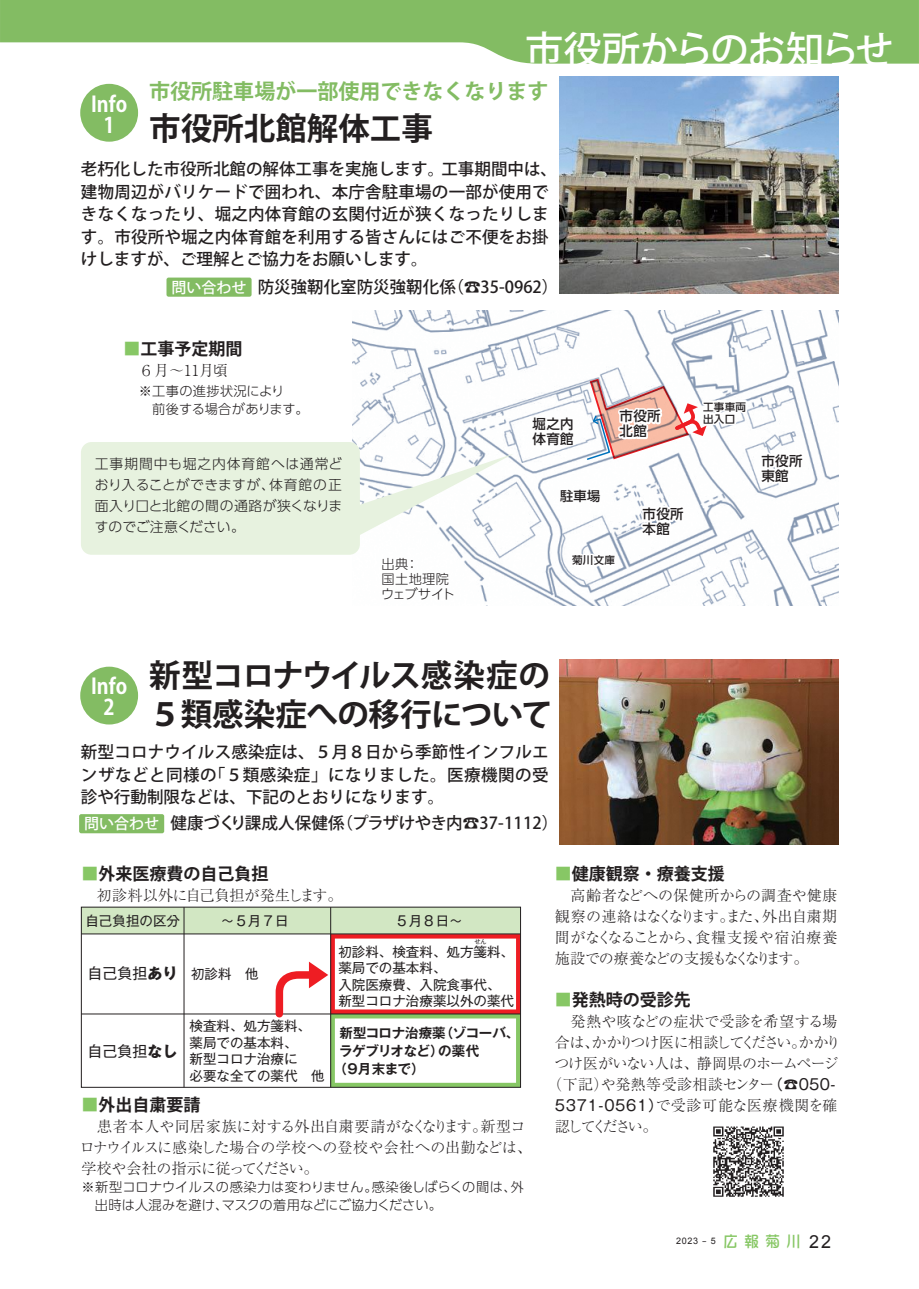
<style>
.page{position:relative;width:919px;height:1289px;background:#fff}
.page>*{position:absolute;margin:0;border:0;box-sizing:border-box;transform-origin:0 0}
.t1{font:500 38.25px "Koz Go Pr 6 N";letter-spacing:-.025em;color:#fff}
.t2{font:700 31.5px/39px "Koz Go Pr 6 N";color:#231f20}
.t3{font:700 21.45px/21px "Koz Go Pr 6 N";color:#fff;text-align:center;scale:.91 1}
.t4{font:700 21px "Koz Go Pr 6 N";color:#83bc63}
.t5{font:700 16.95px "Koz Go Pr 6 N";color:#231f20}
.t6{font:500 16.5px/22.5px "Koz Go Pr 6 N";letter-spacing:.01em;color:#231f20}
.t7{font:300 15px/21px "Ryumin Pr 6 N";letter-spacing:-.02em;color:#231f20}
.t8{font:300 15px "Ryumin Pr 6 N";letter-spacing:-.11em;color:#231f20}
.t9{font:300 15px "Ryumin Pr 6 N";letter-spacing:.025em;color:#231f20}
.t10{font:300 15px "Ryumin Pr 6 N";letter-spacing:.05em;color:#231f20}
.t11{font:300 15px "Ryumin Pr 6 N";letter-spacing:-.04em;color:#231f20}
.t12{font:300 15px "Ryumin Pr 6 N";letter-spacing:.015em;color:#231f20}
.t13{font:300 15px "Ryumin Pr 6 N";letter-spacing:.005em;color:#231f20}
.t14{font:15px "Gothic MB101 Pr 6 N";color:#231f20}
.t15{font:300 15px "Ryumin Pr 6 N";letter-spacing:-.165em;color:#231f20}
.t16{font:300 13.8px/21px "UD Shin Go Pr 6 N";letter-spacing:.01em;color:#231f20;text-align:justify}
.t17{font:13.5px/16.5px "Gothic MB101 Pr 6 N";color:#231f20}
.t18{font:700 13.5px "Gothic MB101 Pr 6 N De";letter-spacing:-.025em;color:#231f20}
.t19{font:500 13.5px/15px "UD Shin Go Pr 6 N";letter-spacing:.025em;color:#231f20}
.t20{font:300 13.2px/18px "UD Shin Go Pr 6 N";letter-spacing:.015em;color:#231f20}
.t21{font:500 13.2px "UD Shin Go Pr 6 N";color:#231f20}
.t22{font:500 10.5px/12px "UD Shin Go Pr 6 N";letter-spacing:.025em;color:#231f20}
.t23{font:9px "Arial";color:#231f20}
.t24{font:6px "Gothic MB101 Pr 6 N";color:#231f20}
.s1{font-size:15px;color:#fff}
.s2{color:#87c765}
.s3{font-weight:700}
.s4{font-family:"Gothic MB101 Pr 6 N";font-weight:400;font-size:14.85px}
.s5{font-family:"DFPPOP Mix CID W5";font-size:15.75px;color:#87c765}
.s6{font-size:18px}
</style>
<div class="page">
<div style="left:81px;top:907px;width:439px;height:26px;background:#d2e7c3"></div>
<svg style="left:0;top:0;width:918px;height:64px;fill:#83bc63"></svg>
<div style="left:166px;top:277px;width:85px;height:20px;background:#83bc63;border-radius:2px"></div>
<div style="left:80px;top:84px;width:58px;height:58px;background:#83bc63;border-radius:50%"></div>
<img style="left:353px;top:310px;width:485px;height:296px">
<img style="left:559px;top:77px;width:279px;height:216px">
<div style="left:79px;top:814px;width:85px;height:19px;background:#83bc63;border-radius:2px"></div>
<div style="left:80px;top:666px;width:58px;height:58px;background:#83bc63;border-radius:50%"></div>
<img style="left:559px;top:659px;width:279px;height:185px">
<div style="left:81px;top:442px;width:279px;height:112px;background:#e7f2df;border-radius:11px"></div>
<svg style="left:360px;top:453px;width:153px;height:91px"></svg>
<svg style="left:755px;top:424px;width:52px;height:63px"></svg>
<svg style="left:637px;top:477px;width:52px;height:63px"></svg>
<svg style="left:560px;top:552px;width:58px;height:40px"></svg>
<svg style="left:585px;top:379px;width:164px;height:82px"></svg>
<img style="left:713px;top:1126px;width:71px;height:71px">
<div style="left:81px;top:906px;width:440px;height:181px;border:1px solid #231f20"></div>
<hr style="left:184px;top:907px;width:1px;height:180px;background:#231f20">
<hr style="left:330px;top:907px;width:1px;height:180px;background:#231f20">
<hr style="left:81px;top:933px;width:439px;height:1px;background:#231f20">
<hr style="left:81px;top:1013px;width:439px;height:1px;background:#231f20">
<svg style="left:272px;top:934px;width:248px;height:153px"></svg>
<h1 class="t1" style="left:525px;top:29px;width:370px">市役所からのお知らせ</h1>
<p class="t4" style="left:149px;top:80px;width:400px">市役所駐車場が一部使用できなくなります</p>
<h2 class="t2" style="left:149px;top:110px;width:285px">市役所北館解体工事</h2>
<h3 class="t3" style="left:91px;top:94px;width:41px">Info<br>1</h3>
<p class="t6" style="left:81px;top:158px;width:477px">老朽化した市役所北館の解体工事を実施します。工事期間中は、建物周辺がバリケードで囲われ、本庁舎駐車場の一部が使用できなくなったり、堀之内体育館の玄関付近が狭くなったりします。市役所や堀之内体育館を利用する皆さんにはご不便をお掛けしますが、ご理解とご協力をお願いします。</p>
<p class="t6" style="left:171px;top:276px;width:388px"><span class="s1">問い合わせ</span> 防災強靭化室防災強靭化係（☎35-0962）</p>
<p class="t5" style="left:123px;top:339px;width:121px"><span class="s2">■</span>工事予定期間</p>
<p class="t7" style="left:123px;top:359px;width:106px">　６月～11月頃</p>
<p class="t20" style="left:139px;top:381px;width:171px">※工事の進捗状況により<br>　前後する場合があります。</p>
<p class="t16" style="left:95px;top:453px;width:249px">工事期間中も堀之内体育館へは通常どおり入ることができますが、体育館の正面入り口と北館の間の通路が狭くなりますのでご注意ください。</p>
<p class="t19" style="left:532px;top:416px;width:43px">堀之内体育館</p>
<p class="t21" style="left:560px;top:485px;width:42px">駐車場</p>
<p class="t19" style="left:619px;top:408px;width:43px">市役所北館</p>
<p class="t19" style="left:642px;top:506px;width:43px">市役所本館</p>
<p class="t20" style="left:381px;top:556px;width:76px;line-height:15px">出典：<br>国土地理院ウェブサイト</p>
<p class="t22" style="left:572px;top:554px;width:44px">菊川文庫</p>
<p class="t22" style="left:703px;top:400px;width:44px">工事車両出入口</p>
<p class="t19" style="left:761px;top:453px;width:43px">市役所東館</p>
<h2 class="t2" style="left:149px;top:656px;width:405px">新型コロナウイルス感染症の<br>５類感染症への移行について</h2>
<h3 class="t3" style="left:91px;top:676px;width:41px">Info<br>2</h3>
<p class="t6" style="left:81px;top:741px;width:469px;text-align:justify">新型コロナウイルス感染症は、５月８日から季節性インフルエンザなどと同様の「５類感染症」になりました。医療機関の受診や行動制限などは、下記のとおりになります。</p>
<p class="t6" style="left:84px;top:812px;width:475px"><span class="s1">問い合わせ</span> 健康づくり課成人保健係（プラザけやき内☎37-1112）</p>
<p class="t5" style="left:81px;top:864px;width:189px"><span class="s2">■</span>外来医療費の自己負担</p>
<p class="t13" style="left:81px;top:883px;width:262px">　初診料以外に自己負担が発生します。</p>
<p class="t17" style="left:85px;top:912px;width:96px">自己負担の区分</p>
<p class="t14" style="left:87px;top:961px;width:91px">自己負担<span class="s3">あり</span></p>
<p class="t14" style="left:87px;top:1038px;width:91px">自己負担<span class="s3">なし</span></p>
<p class="t17" style="left:221px;top:912px;width:69px">～５月７日</p>
<p class="t17" style="left:395px;top:912px;width:69px">５月８日～</p>
<p class="t17" style="left:191px;top:964px;width:69px">初診料　他</p>
<p class="t17" style="left:189px;top:1016px;width:137px">検査料、処方箋料、薬局での基本料、<br>新型コロナ治療に<br>必要な全ての薬代　他</p>
<p class="t24" style="left:474px;top:937px;width:13px">せん</p>
<p class="t17" style="left:338px;top:942px;width:177px">初診料、検査料、処方箋料、薬局での基本料、<br>入院医療費、入院食事代、新型コロナ治療薬以外の薬代</p>
<p class="t18" style="left:339px;top:1021px;width:181px">新型コロナ治療薬（ゾコーバ、</p>
<p class="t18" style="left:339px;top:1039px;width:142px">ラゲブリオなど）の薬代</p>
<p class="t18" style="left:333px;top:1057px;width:93px">（9月末まで）</p>
<p class="t5" style="left:81px;top:1095px;width:121px"><span class="s2">■</span>外出自粛要請</p>
<p class="t7" style="left:80px;top:1115px;width:453px">　患者本人や同居家族に対する外出自粛要請がなくなります。新型コロナウイルスに感染した場合の学校への登校や会社への出勤などは、学校や会社の指示に従ってください。</p>
<p class="t20" style="left:81px;top:1177px;width:444px">※新型コロナウイルスの感染力は変わりません。感染後しばらくの間は、外　出時は人混みを避け、マスクの着用などにご協力ください。</p>
<p class="t5" style="left:554px;top:864px;width:172px"><span class="s2">■</span>健康観察・療養支援</p>
<p class="t7" style="left:554px;top:884px;width:284px;text-align:justify">　高齢者などへの保健所からの調査や健康観察の連絡はなくなります。また、外出自粛期間がなくなることから、食糧支援や宿泊療養施設での療養などの支援もなくなります。</p>
<p class="t5" style="left:554px;top:990px;width:138px"><span class="s2">■</span>発熱時の受診先</p>
<p class="t12" style="left:554px;top:1009px;width:284px">　発熱や咳などの症状で受診を希望する場</p>
<p class="t8" style="left:554px;top:1030px;width:287px">合は、かかりつけ医に相談してください。かかり</p>
<p class="t11" style="left:554px;top:1051px;width:286px">つけ医がいない人は、静岡県のホームページ</p>
<p class="t9" style="left:547px;top:1072px;width:289px">（下記）や発熱等受診相談センター<span class="s4">（☎050-</span></p>
<p class="t10" style="left:554px;top:1093px;width:284px"><span class="s4">5371-0561）</span>で受診可能な医療機関を確</p>
<p class="t15" style="left:554px;top:1114px;width:104px">認してください。</p>
<p class="t23" style="left:676px;top:1235px;width:156px">2023 - 5 <span class="s5">広 報 菊 川</span> <span class="s6">22</span></p>
</div>
